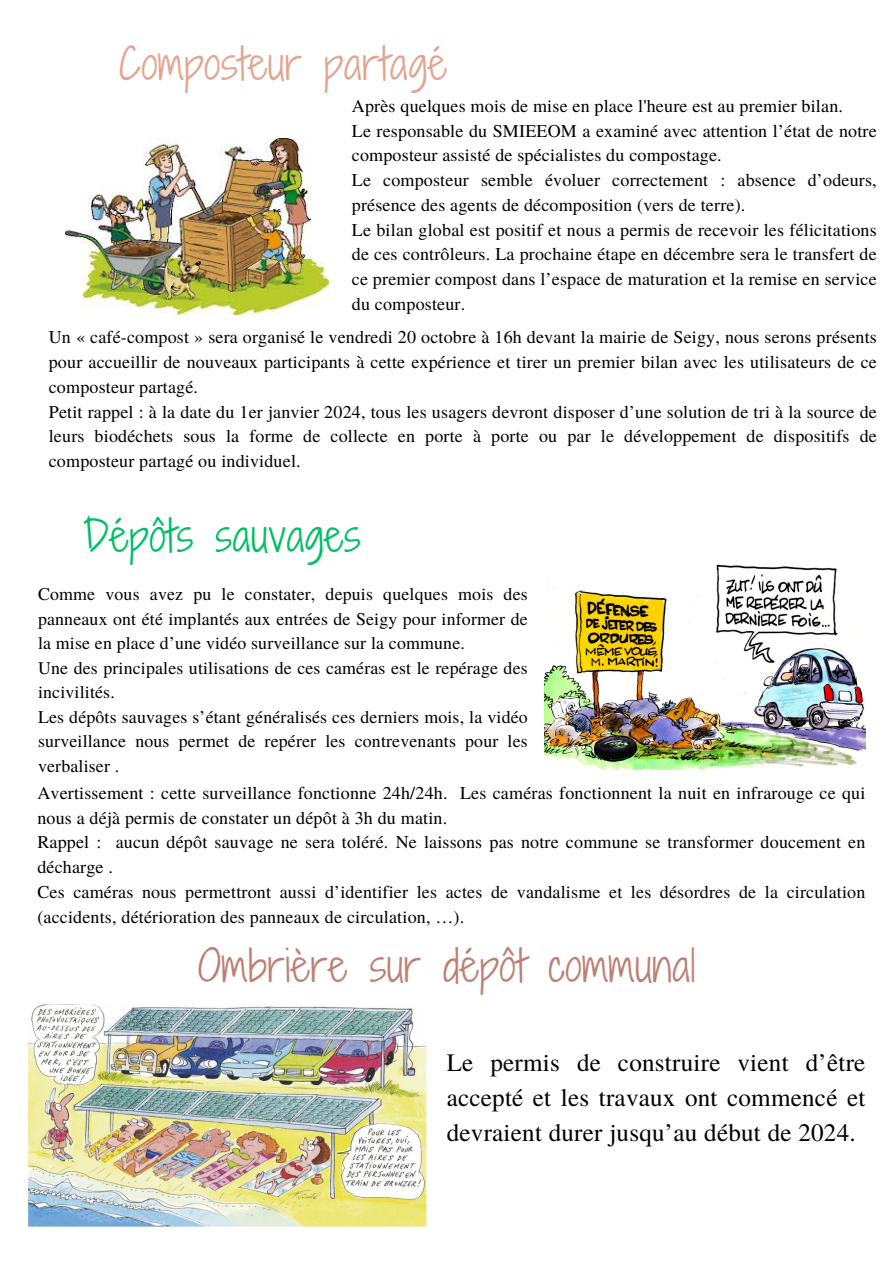
<style>
.page{position:relative;width:893px;height:1264px;background:#fff}
.page>*{position:absolute;margin:0;border:0;box-sizing:border-box;transform-origin:0 0}
.t1{font:42px "Shadows Into Light Two";letter-spacing:.01em;color:#be8074}
.t2{font:42px "Shadows Into Light Two";letter-spacing:.01em;color:#e2a58f}
.t3{font:42px "Shadows Into Light Two";letter-spacing:.01em;color:#00bf63}
.t4{font:25.05px/35px "Te X Gyre Termes";letter-spacing:.01em;color:#000;text-align:justify}
.t5{font:18px/24.8px "Te X Gyre Termes";letter-spacing:.01em;color:#000}
.t6{font:17.85px/24.5px "Te X Gyre Termes";letter-spacing:.01em;color:#000;text-align:justify}
</style>
<div class="page">
<img style="left:28px;top:1004px;width:398px;height:221px">
<img style="left:544px;top:564px;width:321px;height:205px">
<img style="left:65px;top:138px;width:263px;height:177px">
<p class="t2" style="left:119px;top:33px;width:330px">Composteur partagé</p>
<p class="t5" style="left:352px;top:92px;width:492px">Après quelques mois de mise en place l'heure est au premier bilan.</p>
<p class="t5" style="left:352px;top:117px;width:526px">Le responsable du SMIEEOM a examiné avec attention l’état de notre composteur assisté de spécialistes du compostage.</p>
<p class="t5" style="left:352px;top:167px;width:526px">Le composteur semble évoluer correctement : absence d’odeurs, présence des agents de décomposition (vers de terre).</p>
<p class="t5" style="left:352px;top:216px;width:526px;text-align:justify">Le bilan global est positif et nous a permis de recevoir les félicitations de ces contrôleurs. La prochaine étape en décembre sera le transfert de ce premier compost dans l’espace de maturation et la remise en service du composteur.</p>
<p class="t5" style="left:49px;top:324px;width:829px;text-align:justify">Un « café-compost » sera organisé le vendredi 20 octobre à 16h devant la mairie de Seigy, nous serons présents pour accueillir de nouveaux participants à cette expérience et tirer un premier bilan avec les utilisateurs de ce composteur partagé.</p>
<p class="t5" style="left:49px;top:398px;width:829px;text-align:justify">Petit rappel : à la date du 1er janvier 2024, tous les usagers devront disposer d’une solution de tri à la source de leurs biodéchets sous la forme de collecte en porte à porte ou par le développement de dispositifs de composteur partagé ou individuel.</p>
<p class="t3" style="left:83px;top:505px;width:279px">Dépôts sauvages</p>
<p class="t6" style="left:38px;top:581px;width:491px">Comme vous avez pu le constater, depuis quelques mois des panneaux ont été implantés aux entrées de Seigy pour informer de la mise en place d’une vidéo surveillance sur la commune.</p>
<p class="t6" style="left:38px;top:654px;width:491px">Une des principales utilisations de ces caméras est le repérage des incivilités.</p>
<p class="t6" style="left:38px;top:703px;width:491px">Les dépôts sauvages s’étant généralisés ces derniers mois, la vidéo surveillance nous permet de repérer les contrevenants pour les verbaliser .</p>
<p class="t5" style="left:37px;top:779px;width:829px">Avertissement : cette surveillance fonctionne 24h/24h. Les caméras fonctionnent la nuit en infrarouge ce qui nous a déjà permis de constater un dépôt à 3h du matin.</p>
<p class="t5" style="left:37px;top:829px;width:829px">Rappel : aucun dépôt sauvage ne sera toléré. Ne laissons pas notre commune se transformer doucement en décharge .</p>
<p class="t5" style="left:37px;top:878px;width:829px">Ces caméras nous permettront aussi d’identifier les actes de vandalisme et les désordres de la circulation (accidents, détérioration des panneaux de circulation, …).</p>
<p class="t1" style="left:198px;top:935px;width:499px">Ombrière sur dépôt communal</p>
<p class="t4" style="left:446px;top:1043px;width:420px">Le permis de construire vient d’être accepté et les travaux ont commencé et devraient durer jusqu’au début de 2024.</p>
</div>
